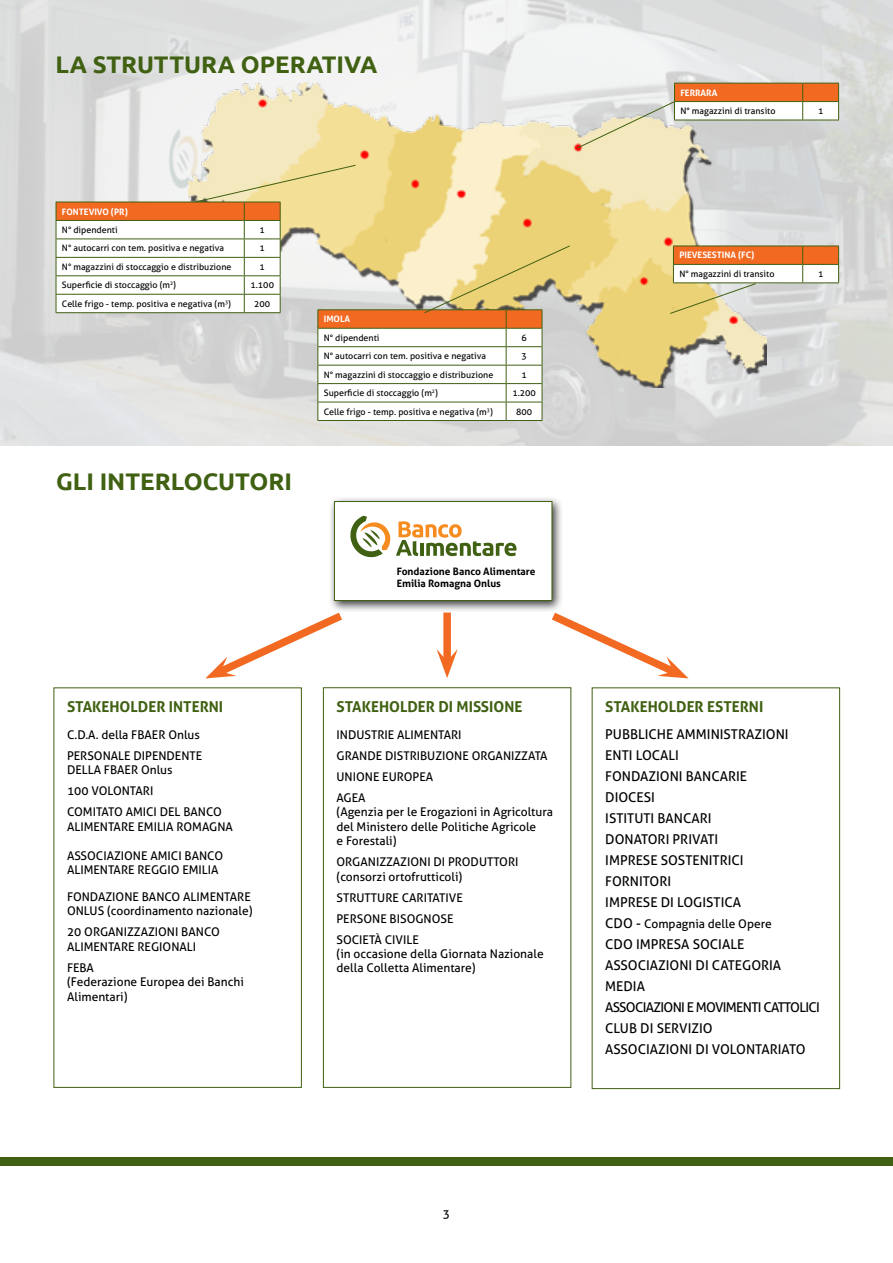
<style>
.page{position:relative;width:893px;height:1263px;background:#fff}
.page>*{position:absolute;margin:0;border:0;box-sizing:border-box;transform-origin:0 0}
.t1{font:700 24px "Ubuntu";color:#406012}
.t2{font:700 15px "Aller";color:#406012}
.t3{font:13.5px/21px "Aller";color:#000}
.t4{font:12px/14.4px "Aller";color:#000}
.t5{font:700 10.2px/12.3px "Aller";color:#000}
.t6{font:8.85px/18.5px "Aller";color:#000}
.t7{font:700 8.85px/18.5px "Aller";color:#fff}
.s1{font-weight:400;color:#000}
.s2{font-weight:700;color:#fff}
.s3{font-size:13.5px}
</style>
<div class="page">
<div style="left:0;top:1157px;width:893px;height:8px;background:#406012"></div>
<img style="left:0;top:0;width:893px;height:445px">
<div style="left:329px;top:496px;width:234px;height:116px;background:#000;opacity:.75"></div>
<div style="left:334px;top:501px;width:218px;height:100px;background:#fff;border:1px solid #406012"></div>
<img style="left:189px;top:83px;width:577px;height:304px">
<hr style="left:317px;top:420px;width:189px;height:1px;background:#406012">
<hr style="left:506px;top:420px;width:36px;height:1px;background:#406012">
<svg style="left:669px;top:246px;width:170px;height:68px"></svg>
<div style="left:54px;top:687px;width:248px;height:401px;border:1px solid #406012"></div>
<div style="left:323px;top:687px;width:248px;height:401px;border:1px solid #406012"></div>
<div style="left:592px;top:687px;width:248px;height:402px;border:1px solid #406012"></div>
<svg style="left:350px;top:516px;width:166px;height:42px"></svg>
<div style="left:443px;top:612px;width:8px;height:49px;background:#f26921"></div>
<svg style="left:436px;top:649px;width:22px;height:29px"></svg>
<svg style="left:205px;top:606px;width:145px;height:73px"></svg>
<svg style="left:543px;top:606px;width:146px;height:73px"></svg>
<svg style="left:56px;top:164px;width:515px;height:256px"></svg>
<hr style="left:56px;top:312px;width:188px;height:1px;background:#406012">
<hr style="left:244px;top:312px;width:37px;height:1px;background:#406012">
<svg style="left:577px;top:83px;width:262px;height:66px"></svg>
<hr style="left:674px;top:120px;width:129px;height:1px;background:#406012">
<hr style="left:803px;top:120px;width:36px;height:1px;background:#406012">
<p class="t1" style="left:56px;top:50px;width:323px">LA STRUTTURA OPERATIVA</p>
<p class="t7" style="left:62px;top:202px;width:67px">FONTEVIVO (PR)<br><span class="s1">N° dipendenti</span></p>
<p class="t6" style="left:260px;top:221px;width:7px">1</p>
<p class="t6" style="left:62px;top:239px;width:164px">N° autocarri con tem. positiva e negativa</p>
<p class="t6" style="left:260px;top:239px;width:7px">1</p>
<p class="t6" style="left:62px;top:257px;width:171px">N° magazzini di stoccaggio e distribuzione</p>
<p class="t6" style="left:260px;top:257px;width:7px">1</p>
<p class="t6" style="left:62px;top:276px;width:116px">Superficie di stoccaggio (m<sup>2</sup>)</p>
<p class="t6" style="left:250px;top:276px;width:25px">1.100</p>
<p class="t6" style="left:62px;top:294px;width:171px">Celle frigo - temp. positiva e negativa (m<sup>3</sup>)</p>
<p class="t6" style="left:254px;top:294px;width:18px">200</p>
<p class="t1" style="left:56px;top:467px;width:237px">GLI INTERLOCUTORI</p>
<p class="t6" style="left:324px;top:310px;width:57px"><span class="s2">IMOLA<br></span>N° dipendenti</p>
<p class="t6" style="left:521px;top:328px;width:7px">6</p>
<p class="t6" style="left:324px;top:347px;width:164px">N° autocarri con tem. positiva e negativa</p>
<p class="t6" style="left:521px;top:347px;width:7px">3</p>
<p class="t6" style="left:324px;top:365px;width:171px">N° magazzini di stoccaggio e distribuzione</p>
<p class="t6" style="left:521px;top:365px;width:7px">1</p>
<p class="t6" style="left:324px;top:384px;width:116px">Superficie di stoccaggio (m<sup>2</sup>)</p>
<p class="t6" style="left:512px;top:384px;width:25px">1.200</p>
<p class="t6" style="left:324px;top:402px;width:171px">Celle frigo - temp. positiva e negativa (m<sup>3</sup>)</p>
<p class="t6" style="left:516px;top:402px;width:18px">800</p>
<p class="t5" style="left:397px;top:565px;width:140px">Fondazione Banco Alimentare<br>Emilia Romagna Onlus</p>
<p class="t2" style="left:67px;top:697px;width:158px">STAKEHOLDER INTERNI</p>
<p class="t4" style="left:67px;top:724px;width:137px;line-height:21px">C.D.A. della FBAER Onlus<br>PERSONALE DIPENDENTE</p>
<p class="t4" style="left:67px;top:760px;width:156px;line-height:21px">DELLA FBAER Onlus<br>100 VOLONTARI<br>COMITATO AMICI DEL BANCO</p>
<p class="t4" style="left:67px;top:819px;width:167px">ALIMENTARE EMILIA ROMAGNA</p>
<p class="t4" style="left:67px;top:848px;width:158px">ASSOCIAZIONE AMICI BANCO<br>ALIMENTARE REGGIO EMILIA</p>
<p class="t4" style="left:67px;top:889px;width:187px">FONDAZIONE BANCO ALIMENTARE<br>ONLUS (coordinamento nazionale)</p>
<p class="t4" style="left:67px;top:925px;width:154px">20 ORGANIZZAZIONI BANCO<br>ALIMENTARE REGIONALI</p>
<p class="t4" style="left:67px;top:960px;width:178px">FEBA<br>(Federazione Europea dei Banchi<br>Alimentari)</p>
<p class="t2" style="left:337px;top:697px;width:187px">STAKEHOLDER DI MISSIONE</p>
<p class="t4" style="left:337px;top:724px;width:213px;line-height:21px">INDUSTRIE ALIMENTARI<br>GRANDE DISTRIBUZIONE ORGANIZZATA<br>UNIONE EUROPEA<br>AGEA</p>
<p class="t4" style="left:337px;top:805px;width:218px">(Agenzia per le Erogazioni in Agricoltura del Ministero delle Politiche Agricole<br>e Forestali)</p>
<p class="t4" style="left:337px;top:855px;width:183px">ORGANIZZAZIONI DI PRODUTTORI (consorzi ortofrutticoli)</p>
<p class="t4" style="left:337px;top:887px;width:128px;line-height:21px">STRUTTURE CARITATIVE<br>PERSONE BISOGNOSE<br>SOCIETà CIVILE</p>
<p class="t4" style="left:337px;top:946px;width:209px">(in occasione della Giornata Nazionale della Colletta Alimentare)</p>
<p class="t6" style="left:680px;top:83px;width:97px"><span class="s2">FERRARA<br></span>N° magazzini di transito</p>
<p class="t6" style="left:818px;top:102px;width:7px">1</p>
<p class="t6" style="left:679px;top:246px;width:97px"><span class="s2">PIEVESESTINA (FC)<br></span>N° magazzini di transito</p>
<p class="t6" style="left:818px;top:265px;width:7px">1</p>
<p class="t2" style="left:605px;top:697px;width:160px">STAKEHOLDER ESTERNI</p>
<p class="t3" style="left:605px;top:724px;width:185px">PUBBLICHE AMMINISTRAZIONI<br>ENTI LOCALI<br>FONDAZIONI BANCARIE<br>DIOCESI<br>ISTITUTI BANCARI<br>DONATORI PRIVATI<br>IMPRESE SOSTENITRICI<br>FORNITORI<br>IMPRESE DI LOGISTICA</p>
<p class="t4" style="left:605px;top:916px;width:168px"><span class="s3">CDO -</span> Compagnia delle Opere</p>
<p class="t3" style="left:605px;top:934px;width:216px">CDO IMPRESA SOCIALE<br>ASSOCIAZIONI DI CATEGORIA<br>MEDIA<br>ASSOCIAZIONI E MOVIMENTI CATTOLICI<br>CLUB DI SERVIZIO<br>ASSOCIAZIONI DI VOLONTARIATO</p>
<p class="t4" style="left:443px;top:1206px;width:9px">3</p>
</div>
